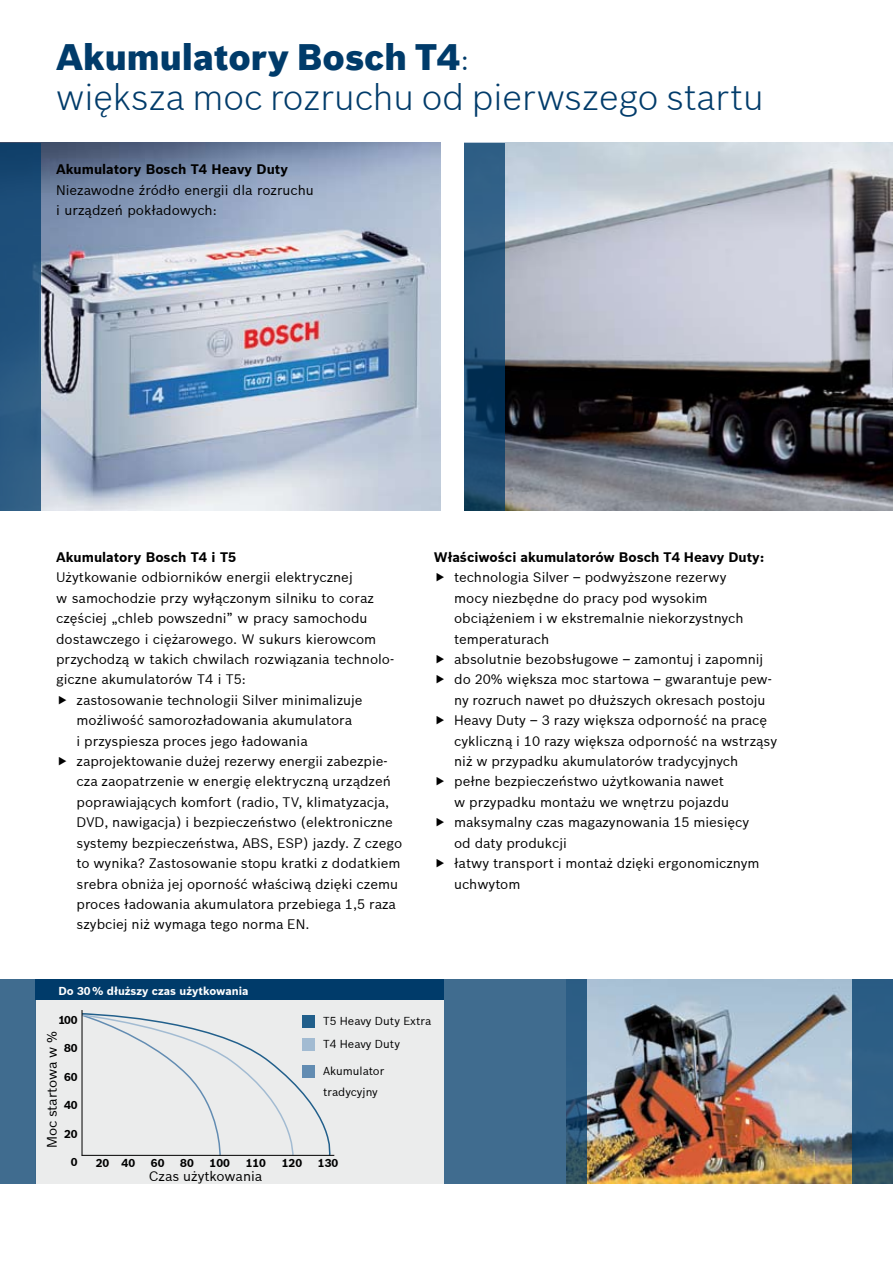
<style>
.page{position:relative;width:893px;height:1263px;background:#fff}
.page>*{position:absolute;margin:0;border:0;box-sizing:border-box;transform-origin:0 0}
.t1{font:300 36px/40.8px "Bosch Sans";color:#003b6a}
.t2{font:13.5px/20.4px "Bosch Sans";color:#000}
.t3{font:700 13.5px "Bosch Sans";color:#000}
.t4{font:11.25px/23.5px "Bosch Sans";color:#000}
.t5{font:700 11.25px "Bosch Sans";color:#000}
.t6{font:700 11.25px "Bosch Sans";color:#fff}
.s1{font-weight:900}
</style>
<div class="page">
<img style="left:41px;top:143px;width:400px;height:367px">
<div style="left:0;top:143px;width:41px;height:367px;background:linear-gradient(to bottom,#144571,#336289)"></div>
<img style="left:587px;top:980px;width:265px;height:204px">
<div style="left:36px;top:1000px;width:408px;height:184px;background:#ebecec"></div>
<svg style="left:444px;top:980px;width:143px;height:204px;background:#3d698b"></svg>
<div style="left:0;top:980px;width:36px;height:204px;background:#406c8f"></div>
<div style="left:36px;top:980px;width:408px;height:20px;background:#003b6a"></div>
<svg style="left:81px;top:1012px;width:254px;height:144px"></svg>
<div style="left:303px;top:1015px;width:12px;height:12px;background:#215f8b"></div>
<div style="left:303px;top:1039px;width:12px;height:12px;background:#a2bbd2"></div>
<div style="left:303px;top:1066px;width:12px;height:12px;background:#628cb2"></div>
<svg style="left:852px;top:980px;width:41px;height:204px;background:#2a597d"></svg>
<hr style="left:82px;top:1010px;width:1px;height:146px;background:#000">
<hr style="left:82px;top:1155px;width:252px;height:1px;background:#000">
<img style="left:505px;top:143px;width:388px;height:367px">
<svg style="left:464px;top:143px;width:41px;height:367px;background:#225075"></svg>
<h1 class="t1" style="left:56px;top:36px;width:709px"><span class="s1">Akumulatory Bosch T4</span>:<br>większa moc rozruchu od pierwszego startu</h1>
<p class="t3" style="left:56px;top:161px;width:233px">Akumulatory Bosch T4 Heavy Duty</p>
<p class="t2" style="left:56px;top:179px;width:259px">Niezawodne źródło energii dla rozruchu i urządzeń pokładowych:</p>
<p class="t3" style="left:56px;top:549px;width:182px">Akumulatory Bosch T4 i T5</p>
<p class="t2" style="left:56px;top:567px;width:298px">Użytkowanie odbiorników energii elektrycznej</p>
<p class="t2" style="left:56px;top:587px;width:319px">w samochodzie przy wyłączonym silniku to coraz</p>
<p class="t2" style="left:56px;top:608px;width:313px">częściej „chleb powszedni” w pracy samochodu</p>
<p class="t2" style="left:56px;top:628px;width:322px">dostawczego i ciężarowego. W sukurs kierowcom</p>
<p class="t2" style="left:56px;top:649px;width:340px">przychodzą w takich chwilach rozwiązania technolo-</p>
<p class="t2" style="left:56px;top:669px;width:191px">giczne akumulatorów T4 i T5:</p>
<p class="t2" style="left:77px;top:690px;width:288px">zastosowanie technologii Silver minimalizuje</p>
<p class="t2" style="left:77px;top:710px;width:277px">możliwość samorozładowania akumulatora</p>
<p class="t2" style="left:77px;top:730px;width:233px">i przyspiesza proces jego ładowania</p>
<p class="t2" style="left:77px;top:751px;width:312px">zaprojektowanie dużej rezerwy energii zabezpie-</p>
<p class="t2" style="left:77px;top:771px;width:316px">cza zaopatrzenie w energię elektryczną urządzeń</p>
<p class="t2" style="left:77px;top:792px;width:314px">poprawiających komfort (radio, TV, klimatyzacja,</p>
<p class="t2" style="left:77px;top:812px;width:318px">DVD, nawigacja) i bezpieczeństwo (elektroniczne</p>
<p class="t2" style="left:77px;top:832px;width:327px">systemy bezpieczeństwa, ABS, ESP) jazdy. Z czego</p>
<p class="t2" style="left:77px;top:853px;width:326px">to wynika? Zastosowanie stopu kratki z dodatkiem</p>
<p class="t2" style="left:77px;top:873px;width:323px">srebra obniża jej oporność właściwą dzięki czemu</p>
<p class="t2" style="left:77px;top:894px;width:321px">proces ładowania akumulatora przebiega 1,5 raza</p>
<p class="t2" style="left:77px;top:914px;width:235px">szybciej niż wymaga tego norma EN.</p>
<p class="t6" style="left:58px;top:984px;width:192px">Do 30% dłuższy czas użytkowania</p>
<p class="t3" style="left:434px;top:549px;width:332px">Właściwości akumulatorów Bosch T4 Heavy Duty:</p>
<p class="t2" style="left:454px;top:567px;width:325px">technologia Silver – podwyższone rezerwy<br>mocy niezbędne do pracy pod wysokim obciążeniem i w ekstremalnie niekorzystnych temperaturach<br>absolutnie bezobsługowe – zamontuj i zapomnij do 20% większa moc startowa – gwarantuje pew&shy;ny rozruch nawet po dłuższych okresach postoju Heavy Duty – 3 razy większa odporność na pracę cykliczną i 10 razy większa odporność na wstrząsy niż w przypadku akumulatorów tradycyjnych pełne bezpieczeństwo użytkowania nawet<br>w przypadku montażu we wnętrzu pojazdu maksymalny czas magazynowania 15 miesięcy<br>od daty produkcji<br>łatwy transport i montaż dzięki ergonomicznym uchwytom</p>
<p class="t5" style="left:59px;top:1013px;width:21px">100</p>
<p class="t5" style="left:64px;top:1041px;width:15px">80</p>
<p class="t5" style="left:64px;top:1070px;width:15px">60</p>
<p class="t5" style="left:64px;top:1098px;width:15px">40</p>
<p class="t5" style="left:64px;top:1127px;width:15px">20</p>
<p class="t5" style="left:71px;top:1155px;width:8px">0</p>
<p class="t5" style="left:96px;top:1155px;width:41px">20 40</p>
<p class="t5" style="left:151px;top:1155px;width:15px">60</p>
<p class="t5" style="left:180px;top:1155px;width:15px">80</p>
<p class="t5" style="left:210px;top:1155px;width:22px">100</p>
<p class="t5" style="left:246px;top:1155px;width:22px">110</p>
<p class="t5" style="left:282px;top:1155px;width:22px">120</p>
<p class="t5" style="left:318px;top:1155px;width:22px">130</p>
<p class="t4" style="left:323px;top:1009px;width:110px">T5 Heavy Duty Extra<br>T4 Heavy Duty</p>
<p class="t4" style="left:323px;top:1061px;width:63px;line-height:20.4px">Akumulator tradycyjny</p>
<p class="t2" style="left:42px;top:1148px;width:118px;rotate:-90deg">Moc startowa w %</p>
<p class="t2" style="left:149px;top:1166px;width:115px">Czas użytkowania</p>
</div>
